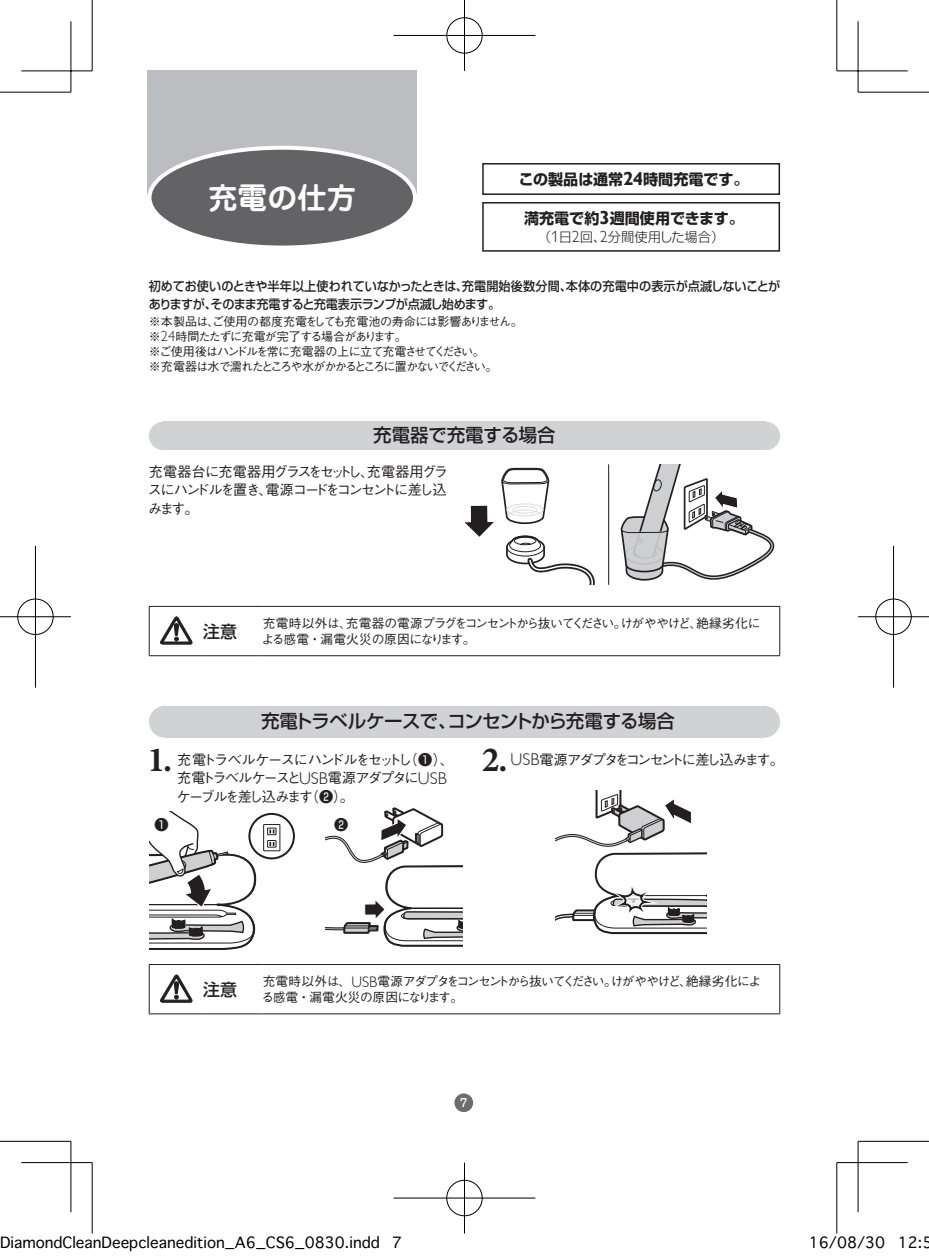
<style>
.page{position:relative;width:929px;height:1256px;background:#fff}
.page>*{position:absolute;margin:0;border:0;box-sizing:border-box;transform-origin:0 0}
.t1{font:700 35.5px "Minion Pro";color:#231f20}
.t2{font:700 29.75px "Jun 501 Pro";color:#fff}
.t3{font:500 18.5px "Shin Go Pro";letter-spacing:-.03em;color:#231f20}
.t4{font:500 18.5px "Shin Go Pro";letter-spacing:-.01em;color:#231f20}
.t5{font:500 17px "Shin Go Pro";color:#231f20}
.t6{font:15px "Osaka";color:#000}
.t7{font:700 15px "Shin Go Pro";color:#231f20}
.t8{font:500 14.25px/18.5px "Gothic BBB Pro";letter-spacing:-.125em;color:#231f20}
.t9{font:500 14.25px "Gothic BBB Pro";letter-spacing:-.145em;color:#231f20}
.t10{font:500 14.25px "Shin Go Pro";color:#231f20}
.t11{font:300 13.25px "Shin Go Pro";color:#231f20}
.t12{font:500 12.75px/15.5px "Gothic BBB Pro";letter-spacing:-.09em;color:#231f20}
.t13{font:500 12.75px/17.8px "Shin Go Pro";letter-spacing:-.01em;color:#231f20;scale:.95 1}
.t14{font:500 12px/15px "Gothic BBB Pro";letter-spacing:-.08em;color:#231f20}
.t15{font:500 11.25px "Jun 34 Pro";color:#fff}
.s1{font-family:"Gill Sans Alt One WGL";font-size:18.75px}
.s2{font-family:"Gill Sans Alt One WGL Light";font-weight:400;font-size:16px}
.s3{font-family:"Gill Sans Alt One WGL Light";font-weight:400;font-size:14.5px}
.s4{font-family:"Shin Go Pro"}
.s5{font-family:"Gill Sans Alt One WGL Light";font-weight:400;font-size:17px}
.s6{font-family:"Minion Pro";font-weight:700;font-size:35.5px}
.s7{font-family:"Gill Sans Alt One WGL Light";font-weight:400;font-size:15.25px}
</style>
<div class="page">
<div style="left:454px;top:1093px;width:19px;height:19px;background:#6c6d70;border-radius:50%"></div>
<div style="left:147px;top:71px;width:270px;height:123px;background:#bcbdc0"></div>
<div style="left:149px;top:148px;width:266px;height:99px;background:#636366;border-radius:50%"></div>
<div style="left:147px;top:146px;width:270px;height:103px;border:4px solid #fff;border-radius:50%"></div>
<hr style="left:149px;top:606px;width:54px;height:1px;background:#231f20">
<hr style="left:149px;top:606px;width:1px;height:49px;background:#231f20">
<hr style="left:203px;top:606px;width:59px;height:1px;background:#231f20">
<hr style="left:262px;top:606px;width:518px;height:1px;background:#231f20">
<hr style="left:779px;top:606px;width:1px;height:49px;background:#231f20">
<hr style="left:149px;top:655px;width:54px;height:1px;background:#231f20">
<hr style="left:203px;top:655px;width:59px;height:1px;background:#231f20">
<hr style="left:262px;top:655px;width:518px;height:1px;background:#231f20">
<svg style="left:160px;top:616px;width:33px;height:28px"></svg>
<hr style="left:149px;top:964px;width:54px;height:1px;background:#231f20">
<hr style="left:149px;top:964px;width:1px;height:49px;background:#231f20">
<hr style="left:203px;top:964px;width:59px;height:1px;background:#231f20">
<hr style="left:262px;top:964px;width:518px;height:1px;background:#231f20">
<hr style="left:779px;top:964px;width:1px;height:49px;background:#231f20">
<hr style="left:149px;top:1013px;width:54px;height:1px;background:#231f20">
<hr style="left:203px;top:1013px;width:59px;height:1px;background:#231f20">
<hr style="left:262px;top:1013px;width:518px;height:1px;background:#231f20">
<svg style="left:160px;top:974px;width:33px;height:28px"></svg>
<svg style="left:464px;top:468px;width:130px;height:117px"></svg>
<svg style="left:620px;top:464px;width:155px;height:117px"></svg>
<svg style="left:555px;top:790px;width:151px;height:145px"></svg>
<div style="left:163px;top:422px;width:602px;height:28px;background:#d1d2d4"></div>
<div style="left:751px;top:422px;width:29px;height:28px;background:#d1d2d4;border-radius:50%"></div>
<div style="left:149px;top:422px;width:28px;height:28px;background:#d1d2d4;border-radius:50%"></div>
<svg style="left:150px;top:812px;width:107px;height:138px"></svg>
<div style="left:249px;top:814px;width:45px;height:44px;background:#fff;border-radius:50%"></div>
<svg style="left:263px;top:824px;width:18px;height:27px"></svg>
<div style="left:248px;top:813px;width:47px;height:46px;border:2px solid #231f20;border-radius:50%"></div>
<div style="left:156px;top:819px;width:11px;height:11px;background:#fff;border-radius:50%"></div>
<svg style="left:325px;top:807px;width:138px;height:140px"></svg>
<div style="left:335px;top:819px;width:12px;height:11px;background:#fff;border-radius:50%"></div>
<hr style="left:608px;top:464px;width:1px;height:121px;background:#231f20">
<div style="left:165px;top:706px;width:599px;height:31px;background:#d1d2d4"></div>
<div style="left:748px;top:706px;width:32px;height:31px;background:#d1d2d4;border-radius:50%"></div>
<div style="left:149px;top:706px;width:32px;height:31px;background:#d1d2d4;border-radius:50%"></div>
<div style="left:482px;top:163px;width:298px;height:32px;border:2px solid #231f20"></div>
<div style="left:482px;top:202px;width:298px;height:50px;border:2px solid #231f20"></div>
<svg style="left:0;top:91px;width:69px;height:1px"></svg>
<svg style="left:859px;top:91px;width:69px;height:1px"></svg>
<svg style="left:0;top:1140px;width:71px;height:1px"></svg>
<svg style="left:858px;top:1140px;width:70px;height:1px"></svg>
<svg style="left:91px;top:0;width:1px;height:69px"></svg>
<svg style="left:91px;top:1164px;width:1px;height:69px"></svg>
<svg style="left:837px;top:0;width:1px;height:69px"></svg>
<svg style="left:837px;top:1164px;width:1px;height:69px"></svg>
<svg style="left:21px;top:69px;width:71px;height:3px"></svg>
<svg style="left:836px;top:69px;width:71px;height:3px"></svg>
<svg style="left:21px;top:1163px;width:71px;height:1px"></svg>
<svg style="left:837px;top:1163px;width:70px;height:1px"></svg>
<svg style="left:69px;top:21px;width:4px;height:71px"></svg>
<svg style="left:69px;top:1141px;width:4px;height:71px"></svg>
<hr style="left:856px;top:21px;width:3px;height:71px;background:#fff">
<hr style="left:856px;top:1141px;width:3px;height:71px;background:#fff">
<hr style="left:0;top:92px;width:71px;height:1px;background:#000">
<hr style="left:857px;top:92px;width:71px;height:1px;background:#000">
<hr style="left:0;top:1141px;width:71px;height:1px;background:#000">
<hr style="left:857px;top:1141px;width:71px;height:1px;background:#000">
<hr style="left:92px;top:0;width:1px;height:71px;background:#000">
<hr style="left:92px;top:1162px;width:1px;height:71px;background:#000">
<hr style="left:836px;top:0;width:1px;height:71px;background:#000">
<hr style="left:836px;top:1162px;width:1px;height:71px;background:#000">
<hr style="left:21px;top:70px;width:71px;height:1px;background:#000">
<hr style="left:836px;top:70px;width:71px;height:1px;background:#000">
<hr style="left:21px;top:1162px;width:71px;height:1px;background:#000">
<hr style="left:836px;top:1162px;width:71px;height:1px;background:#000">
<hr style="left:70px;top:21px;width:1px;height:71px;background:#000">
<hr style="left:70px;top:1141px;width:1px;height:71px;background:#000">
<hr style="left:857px;top:21px;width:1px;height:71px;background:#000">
<hr style="left:857px;top:1141px;width:1px;height:71px;background:#000">
<div style="left:445px;top:16px;width:39px;height:39px;border:4px solid #fff;border-radius:50%"></div>
<hr style="left:393px;top:34px;width:142px;height:3px;background:#fff">
<hr style="left:462px;top:0;width:4px;height:71px;background:#fff">
<div style="left:446px;top:17px;width:36px;height:37px;border:1px solid #000;border-radius:50%"></div>
<hr style="left:393px;top:35px;width:142px;height:1px;background:#000">
<hr style="left:464px;top:0;width:1px;height:71px;background:#000">
<div style="left:445px;top:1178px;width:39px;height:39px;border:4px solid #fff;border-radius:50%"></div>
<hr style="left:393px;top:1196px;width:142px;height:3px;background:#fff">
<hr style="left:462px;top:1162px;width:4px;height:71px;background:#fff">
<div style="left:446px;top:1180px;width:36px;height:36px;border:1px solid #000;border-radius:50%"></div>
<hr style="left:393px;top:1197px;width:142px;height:1px;background:#000">
<hr style="left:464px;top:1162px;width:1px;height:71px;background:#000">
<div style="left:16px;top:597px;width:39px;height:39px;border:4px solid #fff;border-radius:50%"></div>
<hr style="left:0;top:615px;width:71px;height:3px;background:#fff">
<hr style="left:34px;top:546px;width:3px;height:141px;background:#fff">
<div style="left:17px;top:598px;width:37px;height:37px;border:1px solid #000;border-radius:50%"></div>
<hr style="left:0;top:616px;width:71px;height:1px;background:#000">
<hr style="left:35px;top:546px;width:1px;height:141px;background:#000">
<div style="left:873px;top:597px;width:39px;height:39px;border:4px solid #fff;border-radius:50%"></div>
<hr style="left:857px;top:615px;width:71px;height:3px;background:#fff">
<svg style="left:891px;top:546px;width:4px;height:141px"></svg>
<div style="left:875px;top:598px;width:36px;height:37px;border:1px solid #000;border-radius:50%"></div>
<hr style="left:857px;top:616px;width:71px;height:1px;background:#000">
<hr style="left:892px;top:546px;width:1px;height:141px;background:#000">
<h2 class="t2" style="left:208px;top:174px;width:150px">充電の仕方</h2>
<p class="t7" style="left:519px;top:167px;width:231px">この製品は通常<span class="s1">24</span>時間充電です。</p>
<p class="t7" style="left:524px;top:206px;width:221px">満充電で約<span class="s1">3</span>週間使用できます。</p>
<p class="t11" style="left:537px;top:226px;width:188px">（<span class="s2">1</span>日<span class="s2">2</span>回、<span class="s2">2</span>分間使用した場合）</p>
<p class="t13" style="left:149px;top:276px;width:666px">初めてお使いのときや半年以上使われていなかったときは、充電開始後数分間、本体の充電中の表示が点滅しないことがありますが、そのまま充電すると充電表示ランプが点滅し始めます。</p>
<p class="t14" style="left:149px;top:312px;width:375px">※本製品は、ご使用の都度充電をしても充電池の寿命には影響ありません。※<span class="s3">24</span>時間たたずに充電が完了する場合があります。<br>※ご使用後はハンドルを常に充電器の上に立て充電させてください。<br>※充電器は水で濡れたところや水がかかるところに置かないでください。</p>
<h3 class="t4" style="left:373px;top:420px;width:184px">充電器で充電する場合</h3>
<p class="t8" style="left:148px;top:460px;width:302px;text-align:justify">充電器台に充電器用グラスをセットし、充電器用グラスにハンドルを置き、電源コードをコンセントに差し込みます。</p>
<h3 class="t5" style="left:203px;top:617px;width:36px">注意</h3>
<p class="t12" style="left:261px;top:614px;width:500px">充電時以外は、充電器の電源プラグをコンセントから抜いてください。けがややけど、絶縁劣化による感電・漏電火災の原因になります。</p>
<h3 class="t3" style="left:261px;top:706px;width:415px">充電トラベルケースで、コンセントから充電する場合</h3>
<h1 class="t1" style="left:147px;top:738px;width:26px">1.</h1>
<p class="t8" style="left:176px;top:748px;width:279px">充電トラベルケースにハンドルをセットし（<span class="s4">❶</span>）、充電トラベルケースと<span class="s5">USB</span>電源アダプタに<span class="s5">USB</span>ケーブルを差し込みます（<span class="s4">❷</span>）。</p>
<p class="t9" style="left:481px;top:748px;width:304px"><span class="s6">2.</span> <span class="s5">USB</span>電源アダプタをコンセントに差し込みます。</p>
<p class="t10" style="left:154px;top:813px;width:16px">❶</p>
<p class="t10" style="left:334px;top:813px;width:16px">❷</p>
<h3 class="t5" style="left:203px;top:975px;width:36px">注意</h3>
<p class="t12" style="left:261px;top:972px;width:501px">充電時以外は、<span class="s7">USB</span>電源アダプタをコンセントから抜いてください。けがややけど、絶縁劣化による感電・漏電火災の原因になります。</p>
<p class="t15" style="left:460px;top:1094px;width:9px">7</p>
<p class="t6" style="left:0;top:1233px;width:404px">DiamondCleanDeepcleanedition_A6_CS6_0830.indd 7</p>
<p class="t6" style="left:808px;top:1233px;width:125px">16/08/30 12:5</p>
</div>
